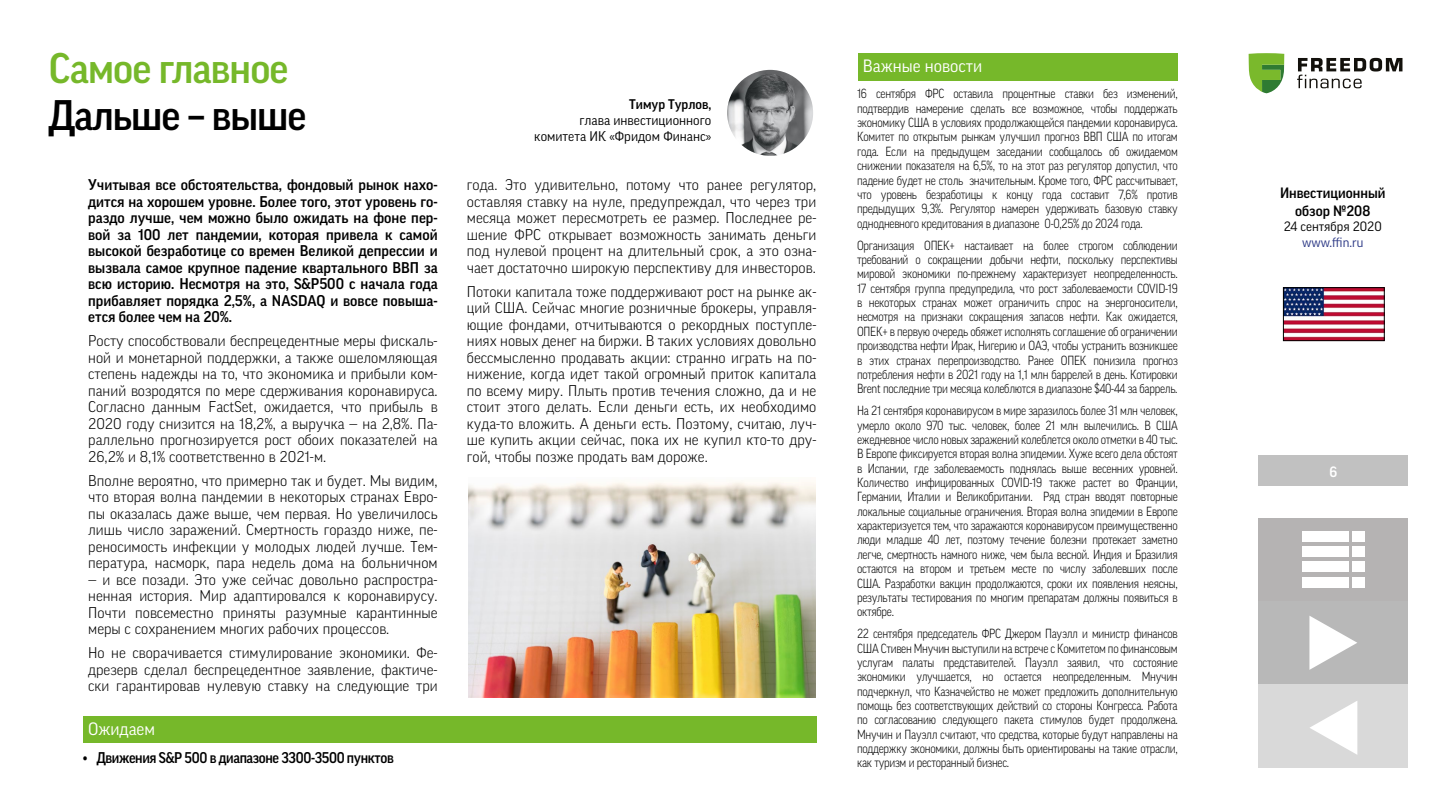
<style>
.page{position:relative;width:1440px;height:810px;background:#fff}
.page>*{position:absolute;margin:0;border:0;box-sizing:border-box;transform-origin:0 0}
.t1{font:500 41.25px "Good Pro";letter-spacing:-.02em;color:#76b82a}
.t2{font:500 41.25px "Good Pro";letter-spacing:-.025em;color:#000}
.t3{font:17.25px "Good Pro";color:#fff}
.t4{font:300 15px/16.5px "Good Pro";color:#000;text-align:justify}
.t5{font:500 15px/16.5px "Good Pro";color:#000;text-align:justify}
.t6{font:500 15px "Good Pro";letter-spacing:-.025em;color:#000;scale:.95 1}
.t7{font:500 14.48px/17.4px "Good Pro";color:#000;text-align:center}
.t8{font:500 14.48px "Good Pro";color:#fff}
.t9{font:13.5px "Good Pro";color:#000}
.t10{font:500 13.5px "Good Pro";color:#000}
.t11{font:13.05px "Good Pro";color:#000}
.t12{font:13.05px "Good Pro";color:#283583}
.t13{font:300 12.75px/14.4px "Good Pro";letter-spacing:-.025em;color:#000;text-align:justify;scale:.88 1}
</style>
<div class="page">
<div style="left:1258px;top:456px;width:150px;height:30px;background:#c1c1c1"></div>
<svg style="left:1249px;top:53px;width:35px;height:40px"></svg>
<svg style="left:1297px;top:58px;width:105px;height:30px"></svg>
<div style="left:1259px;top:518px;width:149px;height:83px;background:#b5b3b3"></div>
<div style="left:1302px;top:531px;width:46px;height:11px;background:#fff"></div>
<div style="left:1352px;top:531px;width:13px;height:11px;background:#fff"></div>
<div style="left:1302px;top:547px;width:46px;height:10px;background:#fff"></div>
<div style="left:1352px;top:547px;width:13px;height:10px;background:#fff"></div>
<div style="left:1302px;top:562px;width:46px;height:10px;background:#fff"></div>
<div style="left:1352px;top:562px;width:13px;height:10px;background:#fff"></div>
<div style="left:1302px;top:577px;width:46px;height:11px;background:#fff"></div>
<div style="left:1352px;top:577px;width:13px;height:11px;background:#fff"></div>
<div style="left:858px;top:53px;width:320px;height:27px;background:#76b82a"></div>
<img style="left:727px;top:70px;width:86px;height:86px;border-radius:43px">
<img style="left:1285px;top:289px;width:97px;height:50px">
<div style="left:1283px;top:287px;width:101px;height:54px;border:1px solid #000"></div>
<div style="left:1259px;top:601px;width:149px;height:83px;background:#b8b8b8"></div>
<svg style="left:1309px;top:616px;width:48px;height:54px"></svg>
<div style="left:1259px;top:684px;width:149px;height:83px;background:#d9d9d9"></div>
<svg style="left:1310px;top:701px;width:47px;height:54px"></svg>
<div style="left:83px;top:716px;width:733px;height:26px;background:#76b82a"></div>
<img style="left:468px;top:482px;width:348px;height:215px">
<p class="t1" style="left:49px;top:45px;width:241px">Самое главное</p>
<p class="t2" style="left:49px;top:91px;width:259px">Дальше – выше</p>
<p class="t10" style="left:629px;top:96px;width:84px">Тимур Турлов,</p>
<p class="t9" style="left:579px;top:112px;width:133px">глава инвестиционного</p>
<p class="t9" style="left:534px;top:128px;width:178px">комитета ИК «Фридом Финанс»</p>
<p class="t5" style="left:88px;top:177px;width:351px">Учитывая все обстоятельства, фондовый рынок нахо&shy;дится на хорошем уровне. Более того, этот уровень го&shy;раздо лучше, чем можно было ожидать на фоне пер&shy;вой за 100 лет пандемии, которая привела к самой высокой безработице со времен Великой депрессии и вызвала самое крупное падение квартального ВВП за всю историю. Несмотря на это, S&amp;P500 с начала года прибавляет порядка 2,5%, а NASDAQ и вовсе повыша&shy;ется более чем на 20%.</p>
<p class="t4" style="left:88px;top:333px;width:351px">Росту способствовали беспрецедентные меры фискаль&shy;ной и монетарной поддержки, а также ошеломляющая степень надежды на то, что экономика и прибыли ком&shy;паний возродятся по мере сдерживания коронавируса.<br>Согласно данным FactSet, ожидается, что прибыль в 2020 году снизится на 18,2%, а выручка — на 2,8%. Па&shy;раллельно прогнозируется рост обоих показателей на 26,2% и 8,1% соответственно в 2021-м.</p>
<p class="t4" style="left:88px;top:472px;width:351px">Вполне вероятно, что примерно так и будет. Мы видим, что вторая волна пандемии в некоторых странах Евро&shy;пы оказалась даже выше, чем первая. Но увеличилось лишь число заражений. Смертность гораздо ниже, пе&shy;реносимость инфекции у молодых людей лучше. Тем&shy;пература, насморк, пара недель дома на больничном</p>
<p class="t4" style="left:88px;top:571px;width:351px">— и все позади. Это уже сейчас довольно распростра&shy;ненная история. Мир адаптировался к коронавирусу.<br>Почти повсеместно приняты разумные карантинные меры с сохранением многих рабочих процессов.</p>
<p class="t4" style="left:88px;top:645px;width:351px">Но не сворачивается стимулирование экономики. Фе&shy;дрезерв сделал беспрецедентное заявление, фактиче&shy;ски гарантировав нулевую ставку на следующие три</p>
<p class="t3" style="left:88px;top:719px;width:69px">Ожидаем</p>
<p class="t6" style="left:83px;top:749px;width:328px">• Движения S&amp;P 500 в диапазоне 3300-3500 пунктов</p>
<p class="t4" style="left:467px;top:177px;width:351px">года. Это удивительно, потому что ранее регулятор, оставляя ставку на нуле, предупреждал, что через три месяца может пересмотреть ее размер. Последнее ре&shy;шение ФРС открывает возможность занимать деньги под нулевой процент на длительный срок, а это озна&shy;чает достаточно широкую перспективу для инвесторов.</p>
<p class="t4" style="left:467px;top:283px;width:351px">Потоки капитала тоже поддерживают рост на рынке ак&shy;ций США. Сейчас многие розничные брокеры, управля&shy;ющие фондами, отчитываются о рекордных поступле&shy;ниях новых денег на биржи. В таких условиях довольно бессмысленно продавать акции: странно играть на по&shy;нижение, когда идет такой огромный приток капитала по всему миру. Плыть против течения сложно, да и не стоит этого делать. Если деньги есть, их необходимо куда-то вложить. А деньги есть. Поэтому, считаю, луч&shy;ше купить акции сейчас, пока их не купил кто-то дру&shy;гой, чтобы позже продать вам дороже.</p>
<p class="t3" style="left:863px;top:56px;width:121px">Важные новости</p>
<p class="t13" style="left:857px;top:87px;width:366px">16 сентября ФРС оставила процентные ставки без изменений, подтвердив намерение сделать все возможное, чтобы поддержать экономику США в условиях продолжающейся пандемии коронавируса.<br>Комитет по открытым рынкам улучшил прогноз ВВП США по итогам года. Если на предыдущем заседании сообщалось об ожидаемом снижении показателя на 6,5%, то на этот раз регулятор допустил, что падение будет не столь значительным. Кроме того, ФРС рассчитывает, что уровень безработицы к концу года составит 7,6% против предыдущих 9,3%. Регулятор намерен удерживать базовую ставку однодневного кредитования в диапазоне 0-0,25% до 2024 года.</p>
<p class="t13" style="left:857px;top:238px;width:366px">Организация ОПЕК+ настаивает на более строгом соблюдении требований о сокращении добычи нефти, поскольку перспективы мировой экономики по-прежнему характеризует неопределенность.<br>17 сентября группа предупредила, что рост заболеваемости COVID-19 в некоторых странах может ограничить спрос на энергоносители, несмотря на признаки сокращения запасов нефти. Как ожидается, ОПЕК+ в первую очередь обяжет исполнять соглашение об ограничении производства нефти Ирак, Нигерию и ОАЭ, чтобы устранить возникшее в этих странах перепроизводство. Ранее ОПЕК понизила прогноз потребления нефти в 2021 году на 1,1 млн баррелей в день. Котировки Brent последние три месяца колеблются в диапазоне $40-44 за баррель.</p>
<p class="t13" style="left:857px;top:403px;width:366px">На 21 сентября коронавирусом в мире заразилось более 31 млн человек, умерло около 970 тыс. человек, более 21 млн вылечились. В США ежедневное число новых заражений колеблется около отметки в 40 тыс.<br>В Европе фиксируется вторая волна эпидемии. Хуже всего дела обстоят в Испании, где заболеваемость поднялась выше весенних уровней.<br>Количество инфицированных COVID-19 также растет во Франции, Германии, Италии и Великобритании. Ряд стран вводят повторные локальные социальные ограничения. Вторая волна эпидемии в Европе характеризуется тем, что заражаются коронавирусом преимущественно люди младше 40 лет, поэтому течение болезни протекает заметно легче, смертность намного ниже, чем была весной. Индия и Бразилия остаются на втором и третьем месте по числу заболевших после США. Разработки вакцин продолжаются, сроки их появления неясны, результаты тестирования по многим препаратам должны появиться в октябре.</p>
<p class="t13" style="left:857px;top:626px;width:366px">22 сентября председатель ФРС Джером Пауэлл и министр финансов США Стивен Мнучин выступили на встрече с Комитетом по финансовым услугам палаты представителей. Пауэлл заявил, что состояние экономики улучшается, но остается неопределенным. Мнучин подчеркнул, что Казначейство не может предложить дополнительную помощь без соответствующих действий со стороны Конгресса. Работа по согласованию следующего пакета стимулов будет продолжена.<br>Мнучин и Пауэлл считают, что средства, которые будут направлены на поддержку экономики, должны быть ориентированы на такие отрасли, как туризм и ресторанный бизнес.</p>
<p class="t7" style="left:1280px;top:185px;width:107px">Инвестиционный обзор №208</p>
<p class="t11" style="left:1284px;top:219px;width:100px">24 сентября 2020</p>
<p class="t12" style="left:1302px;top:235px;width:63px">www.ffin.ru</p>
<p class="t8" style="left:1329px;top:463px;width:9px">6</p>
</div>
